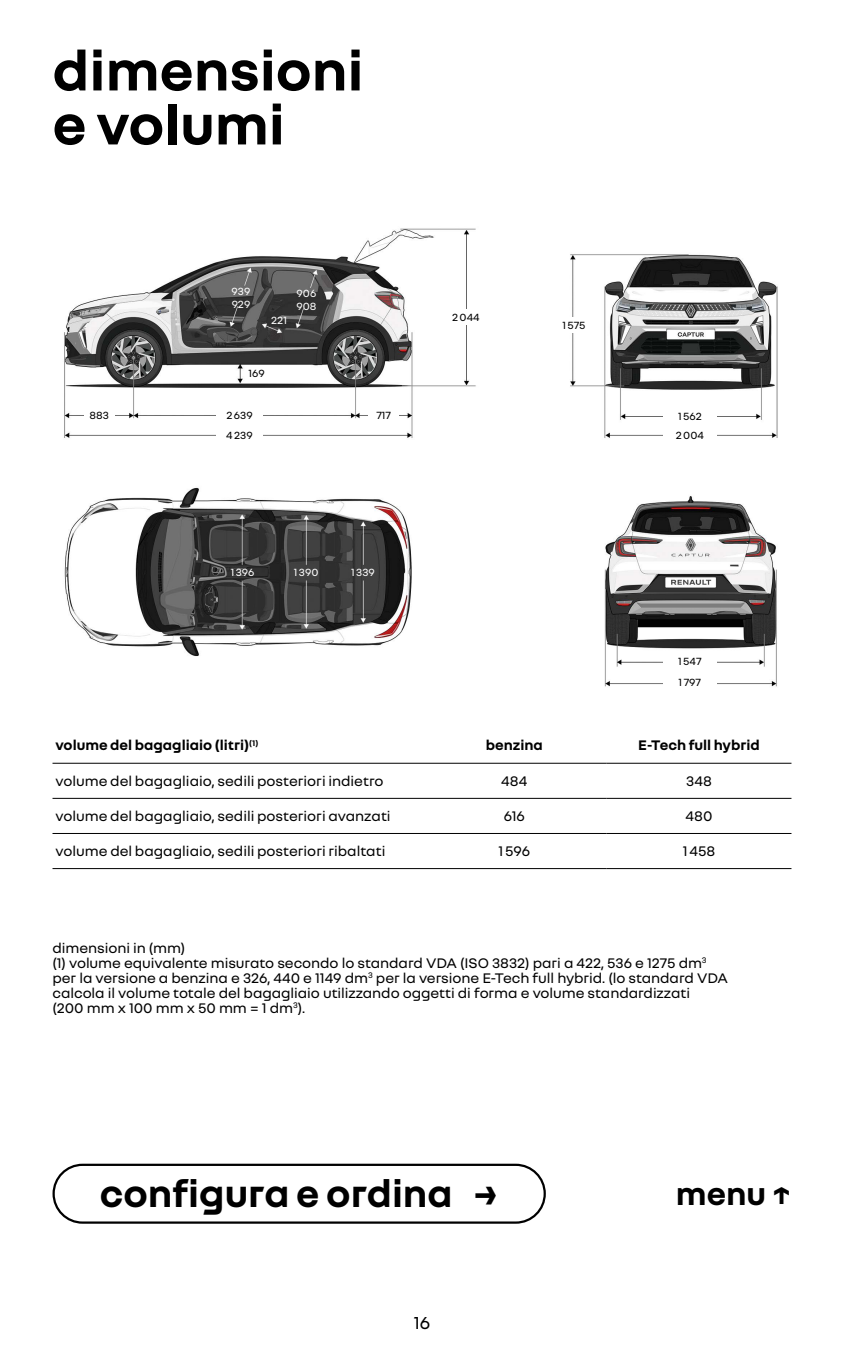
<style>
.page{position:relative;width:844px;height:1355px;background:#fff}
.page>*{position:absolute;margin:0;border:0;box-sizing:border-box;transform-origin:0 0}
.t1{font:700 59.25px/54px "Nouvel R";color:#000}
.t2{font:700 40.5px "Nouvel R";color:#000}
.t3{font:700 33.75px "Nouvel R";color:#000}
.t4{font:18.75px "Nouvel R";color:#000}
.t5{font:15px/15px "Nouvel R";letter-spacing:-.005em;color:#000}
.t6{font:700 15px "Nouvel R";color:#000}
.t7{font:11.25px/18.8px "Nouvel R";color:#000}
.t8{font:11.25px/13.5px "Nouvel R";color:#fff}
</style>
<div class="page">
<img style="left:64px;top:228px;width:412px;height:428px">
<img style="left:570px;top:254px;width:208px;height:433px">
<div style="left:84px;top:407px;width:30px;height:15px;background:#fff"></div>
<div style="left:369px;top:407px;width:30px;height:15px;background:#fff"></div>
<div style="left:547px;top:318px;width:53px;height:15px;background:#fff"></div>
<div style="left:663px;top:409px;width:53px;height:15px;background:#fff"></div>
<div style="left:663px;top:428px;width:53px;height:15px;background:#fff"></div>
<div style="left:663px;top:654px;width:53px;height:15px;background:#fff"></div>
<div style="left:663px;top:675px;width:53px;height:15px;background:#fff"></div>
<div style="left:439px;top:310px;width:53px;height:15px;background:#fff"></div>
<div style="left:216px;top:407px;width:46px;height:15px;background:#fff"></div>
<div style="left:52px;top:1163px;width:494px;height:60px;border:2px solid #000;border-radius:29px"></div>
<hr style="left:422px;top:868px;width:185px;height:1px;background:#000">
<hr style="left:607px;top:868px;width:184px;height:1px;background:#000">
<hr style="left:52px;top:798px;width:370px;height:1px;background:#000">
<hr style="left:52px;top:833px;width:370px;height:1px;background:#000">
<hr style="left:422px;top:798px;width:185px;height:1px;background:#000">
<hr style="left:607px;top:798px;width:184px;height:1px;background:#000">
<hr style="left:422px;top:833px;width:185px;height:1px;background:#000">
<hr style="left:607px;top:833px;width:184px;height:1px;background:#000">
<hr style="left:422px;top:763px;width:185px;height:1px;background:#000">
<hr style="left:607px;top:763px;width:184px;height:1px;background:#000">
<hr style="left:52px;top:763px;width:370px;height:1px;background:#000">
<hr style="left:52px;top:868px;width:370px;height:1px;background:#000">
<div style="left:216px;top:428px;width:46px;height:15px;background:#fff"></div>
<h1 class="t1" style="left:52px;top:40px;width:312px">dimensioni e volumi</h1>
<p class="t8" style="left:232px;top:283px;width:20px">939<br>929</p>
<p class="t8" style="left:296px;top:286px;width:22px">906<br>908</p>
<p class="t8" style="left:271px;top:313px;width:17px">221</p>
<p class="t7" style="left:248px;top:363px;width:18px">169</p>
<p class="t7" style="left:226px;top:405px;width:28px">2639</p>
<p class="t7" style="left:89px;top:405px;width:21px">883</p>
<p class="t7" style="left:376px;top:405px;width:16px">717</p>
<p class="t7" style="left:226px;top:425px;width:28px">4239</p>
<p class="t8" style="left:231px;top:565px;width:25px">1396</p>
<p class="t8" style="left:294px;top:565px;width:26px">1390</p>
<p class="t8" style="left:351px;top:565px;width:25px">1339</p>
<p class="t7" style="left:452px;top:307px;width:29px">2044</p>
<p class="t7" style="left:562px;top:315px;width:25px">1575</p>
<p class="t7" style="left:676px;top:406px;width:30px">1562<br>2004</p>
<p class="t7" style="left:678px;top:650px;width:25px;line-height:21.2px">1547<br>1 797</p>
<p class="t6" style="left:56px;top:736px;width:204px">volume del bagagliaio (litri)<sup>(1)</sup></p>
<p class="t6" style="left:486px;top:736px;width:59px">benzina</p>
<p class="t6" style="left:638px;top:736px;width:123px">E-Tech full hybrid</p>
<p class="t5" style="left:56px;top:772px;width:330px">volume del bagagliaio, sedili posteriori indietro</p>
<p class="t5" style="left:501px;top:772px;width:28px">484</p>
<p class="t5" style="left:686px;top:772px;width:27px">348</p>
<p class="t5" style="left:56px;top:807px;width:337px">volume del bagagliaio, sedili posteriori avanzati</p>
<p class="t5" style="left:504px;top:807px;width:23px">616</p>
<p class="t5" style="left:685px;top:807px;width:28px">480</p>
<p class="t5" style="left:56px;top:842px;width:331px">volume del bagagliaio, sedili posteriori ribaltati</p>
<p class="t5" style="left:498px;top:842px;width:33px">1596</p>
<p class="t5" style="left:683px;top:842px;width:34px">1458</p>
<p class="t5" style="left:52px;top:940px;width:677px">dimensioni in (mm)<br>(1) volume equivalente misurato secondo lo standard VDA (ISO 3832) pari a 422, 536 e 1275 dm<sup>3 </sup>per la versione a benzina e 326, 440 e 1149 dm<sup>3</sup> per la versione E-Tech full hybrid. (lo standard VDA calcola il volume totale del bagagliaio utilizzando oggetti di forma e volume standardizzati<br>(200 mm x 100 mm x 50 mm = 1 dm<sup>3</sup>).</p>
<h2 class="t2" style="left:100px;top:1167px;width:400px">configura e ordina →</h2>
<p class="t4" style="left:414px;top:1310px;width:18px">16</p>
<h3 class="t3" style="left:676px;top:1171px;width:117px">menu ↑</h3>
</div>
